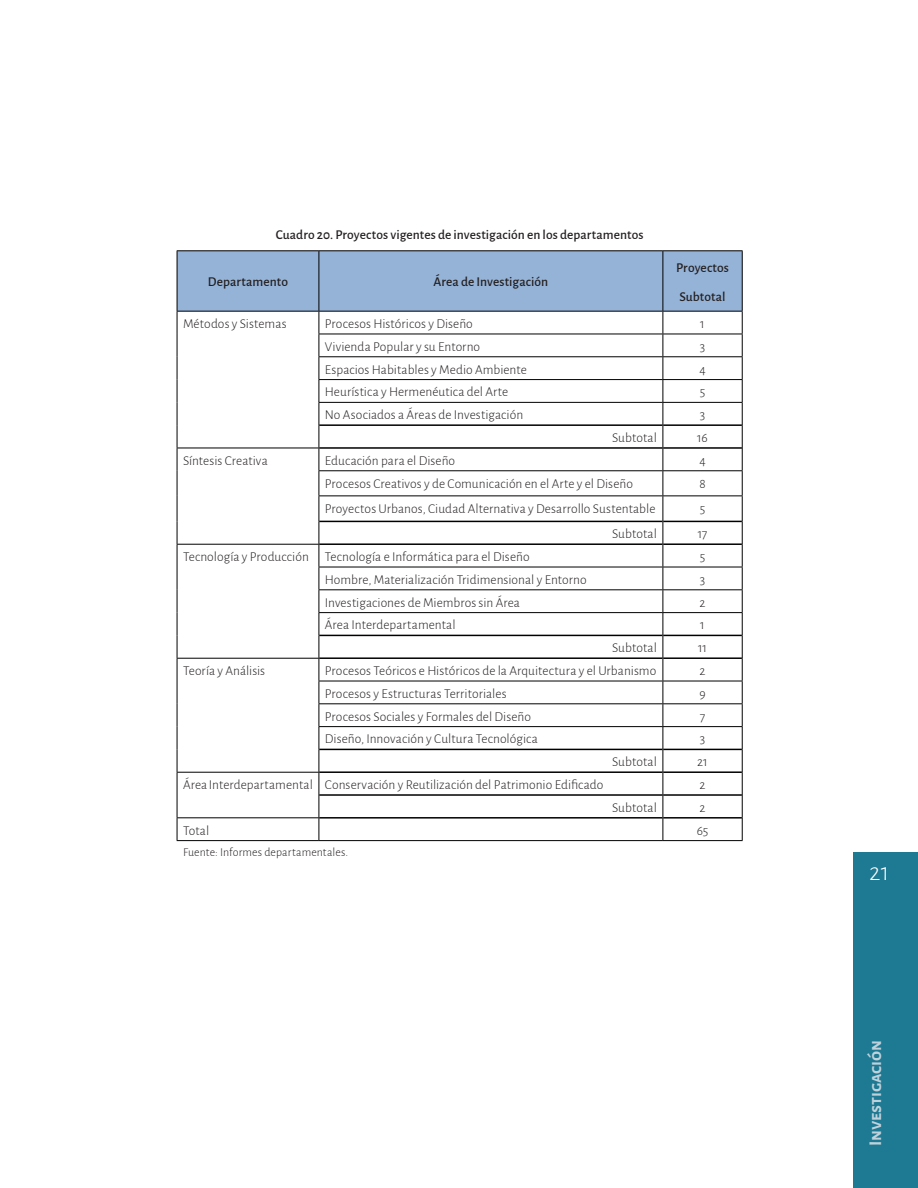
<style>
.page{position:relative;width:918px;height:1188px;background:#fff}
.page>*{position:absolute;margin:0;border:0;box-sizing:border-box;transform-origin:0 0}
.t1{font:300 25.5px "Alegreya Sans";color:#fff}
.t2{font:700 18px "Alegreya Sans";letter-spacing:-.01em;color:#bfd2dc}
.t3{font:300 13.5px "Alegreya Sans";letter-spacing:.005em;color:#231f20}
.t4{font:500 13.5px/29.2px "Alegreya Sans";letter-spacing:.005em;color:#231f20}
.t5{font:300 12px "Alegreya Sans";letter-spacing:.005em;color:#231f20}
</style>
<div class="page">
<div style="left:854px;top:852px;width:64px;height:336px;background:#1e7992"></div>
<svg style="left:177px;top:251px;width:566px;height:589px"></svg>
<hr style="left:319px;top:840px;width:344px;height:1px;background:#000">
<hr style="left:663px;top:840px;width:80px;height:1px;background:#000">
<hr style="left:177px;top:250px;width:142px;height:1px;background:#000">
<hr style="left:319px;top:250px;width:344px;height:1px;background:#000">
<hr style="left:663px;top:250px;width:80px;height:1px;background:#000">
<hr style="left:177px;top:311px;width:142px;height:1px;background:#000">
<hr style="left:319px;top:311px;width:344px;height:1px;background:#000">
<hr style="left:663px;top:311px;width:80px;height:1px;background:#000">
<hr style="left:319px;top:334px;width:344px;height:1px;background:#000">
<hr style="left:663px;top:334px;width:80px;height:1px;background:#000">
<hr style="left:319px;top:356px;width:344px;height:1px;background:#000">
<hr style="left:663px;top:356px;width:80px;height:1px;background:#000">
<hr style="left:319px;top:379px;width:344px;height:1px;background:#000">
<hr style="left:663px;top:379px;width:80px;height:1px;background:#000">
<hr style="left:319px;top:402px;width:344px;height:1px;background:#000">
<hr style="left:663px;top:402px;width:80px;height:1px;background:#000">
<hr style="left:177px;top:448px;width:142px;height:1px;background:#000">
<hr style="left:319px;top:470px;width:344px;height:1px;background:#000">
<hr style="left:663px;top:470px;width:80px;height:1px;background:#000">
<hr style="left:319px;top:495px;width:344px;height:1px;background:#000">
<hr style="left:663px;top:495px;width:80px;height:1px;background:#000">
<hr style="left:177px;top:544px;width:142px;height:1px;background:#000">
<hr style="left:319px;top:567px;width:344px;height:1px;background:#000">
<hr style="left:663px;top:567px;width:80px;height:1px;background:#000">
<hr style="left:319px;top:589px;width:344px;height:1px;background:#000">
<hr style="left:663px;top:589px;width:80px;height:1px;background:#000">
<hr style="left:319px;top:612px;width:344px;height:1px;background:#000">
<hr style="left:663px;top:612px;width:80px;height:1px;background:#000">
<hr style="left:177px;top:658px;width:142px;height:1px;background:#000">
<hr style="left:319px;top:681px;width:344px;height:1px;background:#000">
<hr style="left:663px;top:681px;width:80px;height:1px;background:#000">
<hr style="left:319px;top:703px;width:344px;height:1px;background:#000">
<hr style="left:663px;top:703px;width:80px;height:1px;background:#000">
<hr style="left:319px;top:726px;width:344px;height:1px;background:#000">
<hr style="left:663px;top:726px;width:80px;height:1px;background:#000">
<hr style="left:177px;top:772px;width:142px;height:1px;background:#000">
<hr style="left:177px;top:817px;width:142px;height:1px;background:#000">
<hr style="left:177px;top:840px;width:142px;height:1px;background:#000">
<p class="t4" style="left:276px;top:219px;width:369px">Cuadro 20. Proyectos vigentes de investigación en los departamentos</p>
<p class="t4" style="left:208px;top:267px;width:82px">Departamento</p>
<p class="t4" style="left:434px;top:267px;width:116px">Área de Investigación</p>
<p class="t4" style="left:676px;top:252px;width:54px">Proyectos<br>Subtotal</p>
<p class="t3" style="left:183px;top:315px;width:105px">Métodos y Sistemas</p>
<p class="t3" style="left:325px;top:315px;width:150px">Procesos Históricos y Diseño</p>
<p class="t3" style="left:700px;top:315px;width:6px">1</p>
<p class="t3" style="left:325px;top:337px;width:157px">Vivienda Popular y su Entorno</p>
<p class="t3" style="left:700px;top:337px;width:7px">3</p>
<p class="t3" style="left:325px;top:360px;width:203px">Espacios Habitables y Medio Ambiente</p>
<p class="t3" style="left:699px;top:360px;width:8px">4</p>
<p class="t3" style="left:325px;top:383px;width:185px">Heurística y Hermenéutica del Arte</p>
<p class="t3" style="left:700px;top:383px;width:7px">5</p>
<p class="t3" style="left:325px;top:406px;width:200px">No Asociados a Áreas de Investigación</p>
<p class="t3" style="left:700px;top:406px;width:7px">3</p>
<p class="t3" style="left:612px;top:429px;width:46px">Subtotal</p>
<p class="t3" style="left:697px;top:429px;width:12px">16</p>
<p class="t3" style="left:183px;top:452px;width:86px">Síntesis Creativa</p>
<p class="t3" style="left:325px;top:452px;width:132px">Educación para el Diseño</p>
<p class="t3" style="left:699px;top:452px;width:8px">4</p>
<p class="t3" style="left:325px;top:474px;width:310px">Procesos Creativos y de Comunicación en el Arte y el Diseño</p>
<p class="t3" style="left:699px;top:474px;width:8px">8</p>
<p class="t3" style="left:325px;top:499px;width:332px">Proyectos Urbanos, Ciudad Alternativa y Desarrollo Sustentable</p>
<p class="t3" style="left:700px;top:499px;width:7px">5</p>
<p class="t3" style="left:612px;top:525px;width:46px">Subtotal</p>
<p class="t3" style="left:698px;top:525px;width:11px">17</p>
<p class="t3" style="left:183px;top:548px;width:348px">Tecnología y Producción Tecnología e Informática para el Diseño</p>
<p class="t3" style="left:700px;top:548px;width:7px">5</p>
<p class="t3" style="left:325px;top:571px;width:263px">Hombre, Materialización Tridimensional y Entorno</p>
<p class="t3" style="left:700px;top:571px;width:7px">3</p>
<p class="t3" style="left:325px;top:593px;width:197px">Investigaciones de Miembros sin Área</p>
<p class="t3" style="left:700px;top:593px;width:8px">2</p>
<p class="t3" style="left:325px;top:616px;width:132px">Área Interdepartamental</p>
<p class="t3" style="left:700px;top:616px;width:6px">1</p>
<p class="t3" style="left:612px;top:639px;width:46px">Subtotal</p>
<p class="t3" style="left:698px;top:639px;width:10px">11</p>
<p class="t3" style="left:183px;top:662px;width:84px">Teoría y Análisis</p>
<p class="t3" style="left:325px;top:662px;width:333px">Procesos Teóricos e Históricos de la Arquitectura y el Urbanismo</p>
<p class="t3" style="left:700px;top:662px;width:8px">2</p>
<p class="t3" style="left:325px;top:685px;width:183px">Procesos y Estructuras Territoriales</p>
<p class="t3" style="left:699px;top:685px;width:8px">9</p>
<p class="t3" style="left:325px;top:707px;width:208px">Procesos Sociales y Formales del Diseño</p>
<p class="t3" style="left:700px;top:707px;width:7px">7</p>
<p class="t3" style="left:325px;top:730px;width:215px">Diseño, Innovación y Cultura Tecnológica</p>
<p class="t3" style="left:700px;top:730px;width:7px">3</p>
<p class="t3" style="left:612px;top:753px;width:46px">Subtotal</p>
<p class="t3" style="left:697px;top:753px;width:12px">21</p>
<p class="t3" style="left:183px;top:776px;width:422px">Área Interdepartamental Conservación y Reutilización del Patrimonio Edificado</p>
<p class="t3" style="left:700px;top:776px;width:8px">2</p>
<p class="t3" style="left:612px;top:799px;width:46px">Subtotal</p>
<p class="t3" style="left:700px;top:799px;width:8px">2</p>
<p class="t3" style="left:183px;top:821px;width:28px">Total</p>
<p class="t3" style="left:697px;top:821px;width:13px">65</p>
<p class="t5" style="left:183px;top:844px;width:167px">Fuente: Informes departamentales.</p>
<h1 class="t1" style="left:869px;top:855px;width:22px">21</h1>
<h2 class="t2" style="left:862px;top:1146px;width:107px;rotate:-90deg">Investigación</h2>
</div>
